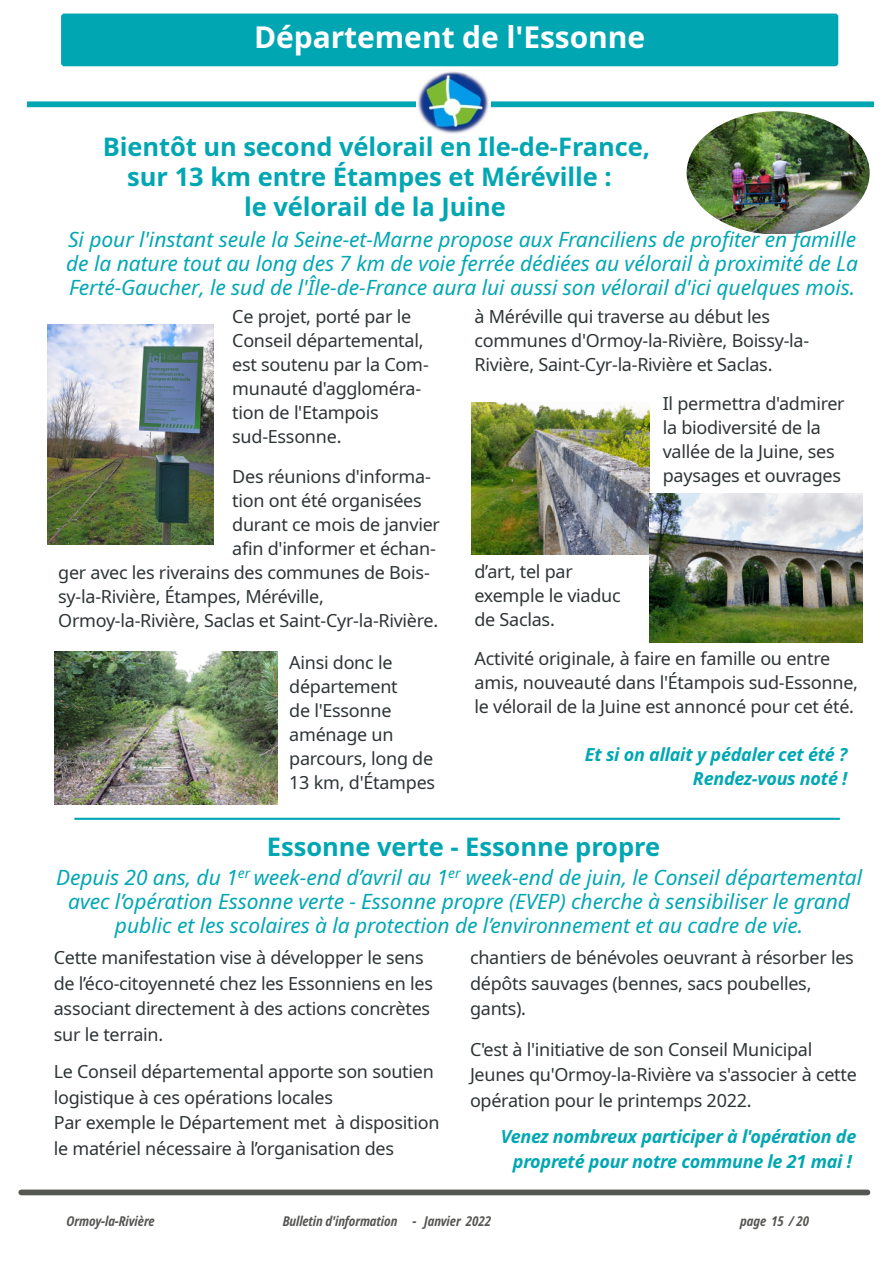
<style>
.page{position:relative;width:893px;height:1263px;background:#fff}
.page>*{position:absolute;margin:0;border:0;box-sizing:border-box;transform-origin:0 0}
.t1{font:700 30px "Noto Sans";color:#fff}
.t2{font:700 25.5px/30px "Noto Sans";letter-spacing:-.005em;color:#00a7b3;text-align:center}
.t3{font:italic 21px/24px "Noto Sans";letter-spacing:-.005em;color:#00a7b3;text-align:justify}
.t4{font:18px/24px "Noto Sans";letter-spacing:-.015em;color:#2e3436}
.t5{font:italic 700 18px/24px "Noto Sans";letter-spacing:-.015em;color:#00a7b3;text-align:right}
.t6{font:italic 700 condensed 13.5px "Noto Sans";letter-spacing:-.005em;color:#555753}
</style>
<div class="page">
<div style="left:21px;top:1189px;width:846px;height:6px;background:#555753"></div>
<div style="left:27px;top:101px;width:847px;height:6px;background:#00a7b3"></div>
<img style="left:417px;top:71px;width:74px;height:63px">
<div style="left:63px;top:16px;width:773px;height:48px;background:#00a7b3"></div>
<div style="left:61px;top:14px;width:777px;height:52px;border:4px solid #00a7b3"></div>
<img style="left:55px;top:652px;width:222px;height:153px">
<img style="left:471px;top:402px;width:178px;height:153px">
<img style="left:48px;top:324px;width:165px;height:220px">
<img style="left:687px;top:111px;width:182px;height:123px;border-radius:50%">
<img style="left:650px;top:494px;width:213px;height:149px">
<hr style="left:74px;top:818px;width:766px;height:2px;background:#00a7b3">
<h1 class="t1" style="left:254px;top:16px;width:393px">Département de l'Essonne</h1>
<h2 class="t2" style="left:103px;top:131px;width:549px">Bientôt un second vélorail en Île-de-France, sur 13 km entre Étampes et Méréville :<br>le vélorail de la Juine</h2>
<p class="t3" style="left:66px;top:226px;width:793px">Si pour l'instant seule la Seine-et-Marne propose aux Franciliens de profiter en famille de la nature tout au long des 7 km de voie ferrée dédiées au vélorail à proximité de La Ferté-Gaucher, le sud de l'Île-de-France aura lui aussi son vélorail d'ici quelques mois.</p>
<p class="t4" style="left:232px;top:304px;width:198px">Ce projet, porté par le<br>Conseil départemental, est soutenu par la Com‐ munauté d'aggloméra‐ tion de l'Etampois sud-Essonne.</p>
<p class="t4" style="left:232px;top:464px;width:200px">Des réunions d'informa‐</p>
<p class="t4" style="left:232px;top:488px;width:191px">tion ont été organisées</p>
<p class="t4" style="left:232px;top:512px;width:209px">durant ce mois de janvier</p>
<p class="t4" style="left:232px;top:536px;width:205px">afin d'informer et échan‐</p>
<p class="t4" style="left:58px;top:560px;width:373px">ger avec les riverains des communes de Bois‐</p>
<p class="t4" style="left:58px;top:584px;width:267px">sy-la-Rivière, Étampes, Méréville,</p>
<p class="t4" style="left:58px;top:608px;width:381px">Ormoy-la-Rivière, Saclas et Saint-Cyr-la-Rivière.</p>
<p class="t4" style="left:289px;top:650px;width:147px">Ainsi donc le département<br>de l'Essonne aménage un parcours, long de<br>13 km, d'Étampes</p>
<p class="t4" style="left:474px;top:304px;width:336px">à Méréville qui traverse au début les communes d'Ormoy-la-Rivière, Boissy-la-<br>Rivière, Saint-Cyr-la-Rivière et Saclas.</p>
<p class="t4" style="left:663px;top:391px;width:183px">Il permettra d'admirer la biodiversité de la vallée de la Juine, ses paysages et ouvrages</p>
<p class="t4" style="left:474px;top:559px;width:148px">d’art, tel par exemple le viaduc de Saclas.</p>
<p class="t4" style="left:474px;top:646px;width:385px">Activité originale, à faire en famille ou entre amis, nouveauté dans l'Étampois sud-Essonne, le vélorail de la Juine est annoncé pour cet été.</p>
<p class="t5" style="left:585px;top:742px;width:264px">Et si on allait y pédaler cet été ?<br>Rendez-vous noté !</p>
<h2 class="t2" style="left:267px;top:831px;width:395px">Essonne verte - Essonne propre</h2>
<p class="t3" style="left:56px;top:865px;width:808px;text-align:center">Depuis 20 ans, du 1<sup>er</sup> week-end d’avril au 1<sup>er</sup> week-end de juin, le Conseil départemental avec l’opération Essonne verte - Essonne propre (EVEP) cherche à sensibiliser le grand public et les scolaires à la protection de l’environnement et au cadre de vie.</p>
<p class="t4" style="left:54px;top:944px;width:381px;line-height:25.5px">Cette manifestation vise à développer le sens de l’éco-citoyenneté chez les Essonniens en les associant directement à des actions concrètes sur le terrain.</p>
<p class="t4" style="left:54px;top:1058px;width:387px;line-height:25.5px">Le Conseil départemental apporte son soutien logistique à ces opérations locales<br>Par exemple le Département met à disposition le matériel nécessaire à l’organisation des</p>
<p class="t4" style="left:470px;top:944px;width:385px;line-height:25.5px">chantiers de bénévoles oeuvrant à résorber les dépôts sauvages (bennes, sacs poubelles, gants).</p>
<p class="t4" style="left:470px;top:1036px;width:388px;line-height:25.5px">C'est à l'initiative de son Conseil Municipal<br>Jeunes qu'Ormoy-la-Rivière va s'associer à cette opération pour le printemps 2022.</p>
<p class="t5" style="left:501px;top:1123px;width:357px;line-height:25.5px;text-align:center">Venez nombreux participer à l'opération de propreté pour notre commune le 21 mai !</p>
<p class="t6" style="left:67px;top:1211px;width:90px">Ormoy-la-Rivière</p>
<p class="t6" style="left:283px;top:1211px;width:210px">Bulletin d'information - Janvier 2022</p>
<p class="t6" style="left:740px;top:1211px;width:71px">page 15 / 20</p>
</div>
